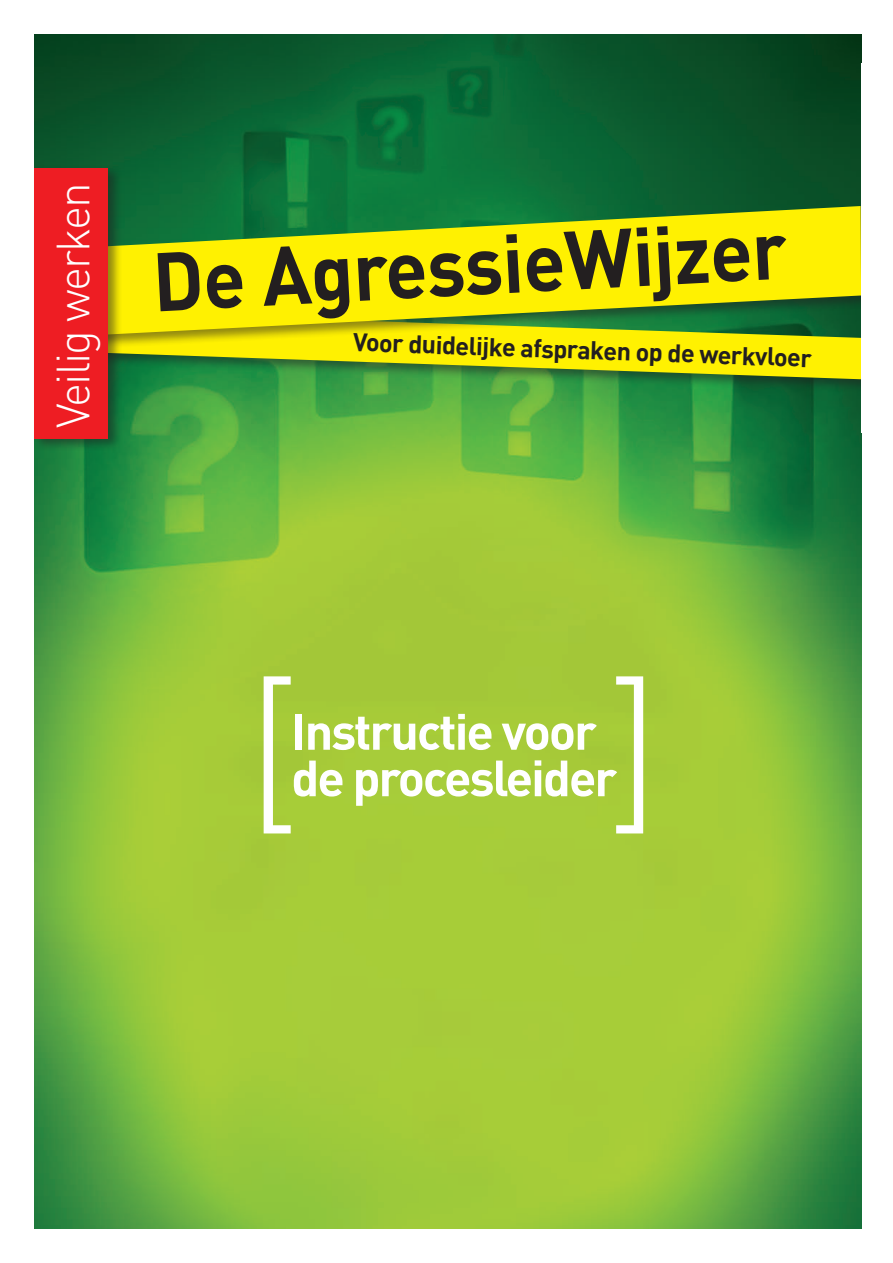
<style>
.page{position:relative;width:893px;height:1263px;background:#fff}
.page>*{position:absolute;margin:0;border:0;box-sizing:border-box;transform-origin:0 0}
.t1{font:700 81.75px "DINOT";color:#231f20;scale:.95 1}
.t2{font:700 50.1px/46.5px "DINOT";letter-spacing:-.04em;color:#fff}
.t3{font:300 45.9px "DINOT";letter-spacing:-.04em;color:#fff}
.t4{font:300 31.8px "DINOT";letter-spacing:-.04em;color:#fff}
.t5{font:700 25.2px "DINOT";color:#231f20}
</style>
<div class="page">
<img style="left:34px;top:34px;width:827px;height:1195px">
<div style="left:60px;top:309px;width:815px;height:84px;background:#231f20;opacity:.5"></div>
<svg style="left:122px;top:352px;width:739px;height:27px;fill:#fff101"></svg>
<div style="left:38px;top:204px;width:837px;height:148px;background:#231f20;opacity:.5"></div>
<svg style="left:122px;top:206px;width:739px;height:132px;fill:#fff101"></svg>
<div style="left:861px;top:64px;width:24px;height:369px;background:#fff"></div>
<div style="left:32px;top:164px;width:90px;height:287px;background:#231f20;opacity:.5"></div>
<div style="left:34px;top:169px;width:74px;height:270px;background:#ee1d23"></div>
<svg style="left:264px;top:676px;width:27px;height:157px"></svg>
<svg style="left:616px;top:676px;width:27px;height:157px"></svg>
<h3 class="t3" style="left:45px;top:428px;width:247px;rotate:-90deg">Veilig werken</h3>
<p class="t4" style="left:42px;top:390px;width:171px;rotate:-90deg">Veilig werken</p>
<h1 class="t1" style="left:150px;top:229px;width:670px;rotate:-3deg">De AgressieWijzer</h1>
<p class="t5" style="left:354px;top:325px;width:460px;rotate:2deg">Voor duidelijke afspraken op de werkvloer</p>
<h2 class="t2" style="left:291px;top:707px;width:327px">Instructie voor de procesleider</h2>
</div>
